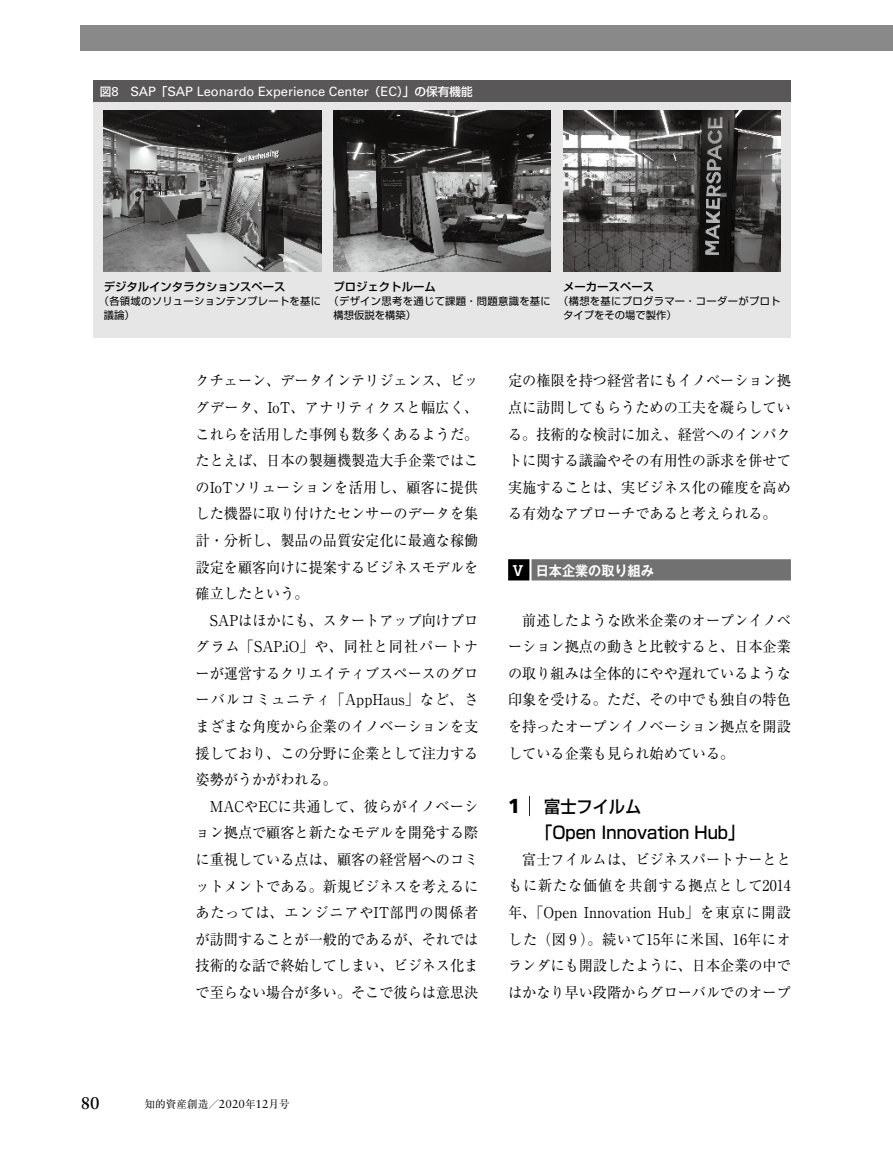
<style>
.page{position:relative;width:893px;height:1157px;background:#fff}
.page>*{position:absolute;margin:0;border:0;box-sizing:border-box;transform-origin:0 0}
.t1{font:500 16.95px/26.5px "Shin Go Pro";color:#000;scale:.95 1}
.t2{font:700 16.95px "Sabon LT Std";color:#000}
.t3{font:14.85px/26.5px "Ryumin Pro";color:#000;text-align:justify;scale:.95 1}
.t4{font:700 13.8px "Gothic MB101 Pr 6 De";color:#fff;scale:.95 1}
.t5{font:12.9px "Univers LT Std";color:#fff}
.t6{font:500 11.4px "Shin Go Pro";color:#000}
.t7{font:10.65px "Ryumin Pro";color:#000}
.t8{font:10.35px/13.4px "Shin Go Pro";letter-spacing:.03em;color:#000}
.s1{font-family:"Shin Go Pro";font-weight:500;font-size:11.7px}
.s2{font-family:"Gothic MB101 Pro De"}
.s3{font-family:"Frutiger LT Std";font-weight:900;font-size:20.25px}
.s4{font-family:"Sabon LT Std";font-size:11.7px}
</style>
<div class="page">
<div style="left:81px;top:26px;width:812px;height:25px;background:#898989"></div>
<div style="left:508px;top:559px;width:21px;height:21px;background:#000"></div>
<div style="left:531px;top:559px;width:260px;height:21px;background:#727171"></div>
<svg style="left:529px;top:796px;width:1px;height:20px"></svg>
<div style="left:94px;top:81px;width:697px;height:21px;background:#595757"></div>
<div style="left:94px;top:102px;width:697px;height:235px;background:#e6e6e6"></div>
<img style="left:104px;top:110px;width:217px;height:161px">
<img style="left:334px;top:110px;width:217px;height:161px">
<img style="left:563px;top:110px;width:218px;height:161px">
<p class="t5" style="left:100px;top:84px;width:375px"><span class="s1">図</span>8 SAP<span class="s1">「</span>SAP Leonardo Experience Center<span class="s1">（</span>EC<span class="s1">）」の保有機能</span></p>
<p class="t6" style="left:104px;top:277px;width:183px">デジタルインタラクションスペース</p>
<p class="t8" style="left:104px;top:293px;width:219px;text-indent:-5px">（各領域のソリューションテンプレートを基に議論）</p>
<p class="t6" style="left:334px;top:277px;width:104px">プロジェクトルーム</p>
<p class="t8" style="left:334px;top:293px;width:219px;text-indent:-5px">（デザイン思考を通じて課題・問題意識を基に構想仮説を構築）</p>
<p class="t6" style="left:563px;top:277px;width:92px">メーカースペース</p>
<p class="t8" style="left:563px;top:293px;width:219px;text-indent:-5px">（構想を基にプログラマー・コーダーがプロトタイプをその場で製作）</p>
<p class="t3" style="left:196px;top:366px;width:299px">クチェーン、データインテリジェンス、ビッグデータ、IoT、アナリティクスと幅広く、これらを活用した事例も数多くあるようだ。たとえば、日本の製麺機製造大手企業ではこのIoTソリューションを活用し、顧客に提供した機器に取り付けたセンサーのデータを集計・分析し、製品の品質安定化に最適な稼働設定を顧客向けに提案するビジネスモデルを確立したという。</p>
<p class="t3" style="left:196px;top:606px;width:299px;text-indent:14px">SAPはほかにも、スタートアップ向けプログラム「SAP.iO」や、同社と同社パートナーが運営するクリエイティブスペースのグローバルコミュニティ「AppHaus」など、さまざまな角度から企業のイノベーションを支援しており、この分野に企業として注力する姿勢がうかがわれる。</p>
<p class="t3" style="left:196px;top:792px;width:299px;text-indent:14px">MACやECに共通して、彼らがイノベーション拠点で顧客と新たなモデルを開発する際に重視している点は、顧客の経営層へのコミットメントである。新規ビジネスを考えるにあたっては、エンジニアやIT部門の関係者が訪問することが一般的であるが、それでは技術的な話で終始してしまい、ビジネス化まで至らない場合が多い。そこで彼らは意思決</p>
<p class="t3" style="left:508px;top:366px;width:299px">定の権限を持つ経営者にもイノベーション拠点に訪問してもらうための工夫を凝らしている。技術的な検討に加え、経営へのインパクトに関する議論やその有用性の訴求を併せて実施することは、実ビジネス化の確度を高める有効なアプローチであると考えられる。</p>
<p class="t4" style="left:512px;top:559px;width:151px"><span class="s2">Ⅴ</span> 日本企業の取り組み</p>
<p class="t3" style="left:508px;top:606px;width:299px;text-indent:14px">前述したような欧米企業のオープンイノベーション拠点の動きと比較すると、日本企業の取り組みは全体的にやや遅れているような印象を受ける。ただ、その中でも独自の特色を持ったオープンイノベーション拠点を開設している企業も見られ始めている。</p>
<p class="t1" style="left:536px;top:790px;width:220px;text-indent:-28px"><span class="s3">1</span> 富士フイルム<br>「Open Innovation Hub」</p>
<p class="t3" style="left:508px;top:845px;width:299px;text-indent:14px">富士フイルムは、ビジネスパートナーとともに新たな価値を共創する拠点として2014年、「Open Innovation Hub」を東京に開設した（図 9 ）。続いて15年に米国、16年にオランダにも開設したように、日本企業の中ではかなり早い段階からグローバルでのオープ</p>
<p class="t2" style="left:81px;top:1093px;width:20px">80</p>
<p class="t7" style="left:145px;top:1095px;width:147px">知的資産創造／<span class="s4">2020</span>年<span class="s4">12</span>月号</p>
</div>
